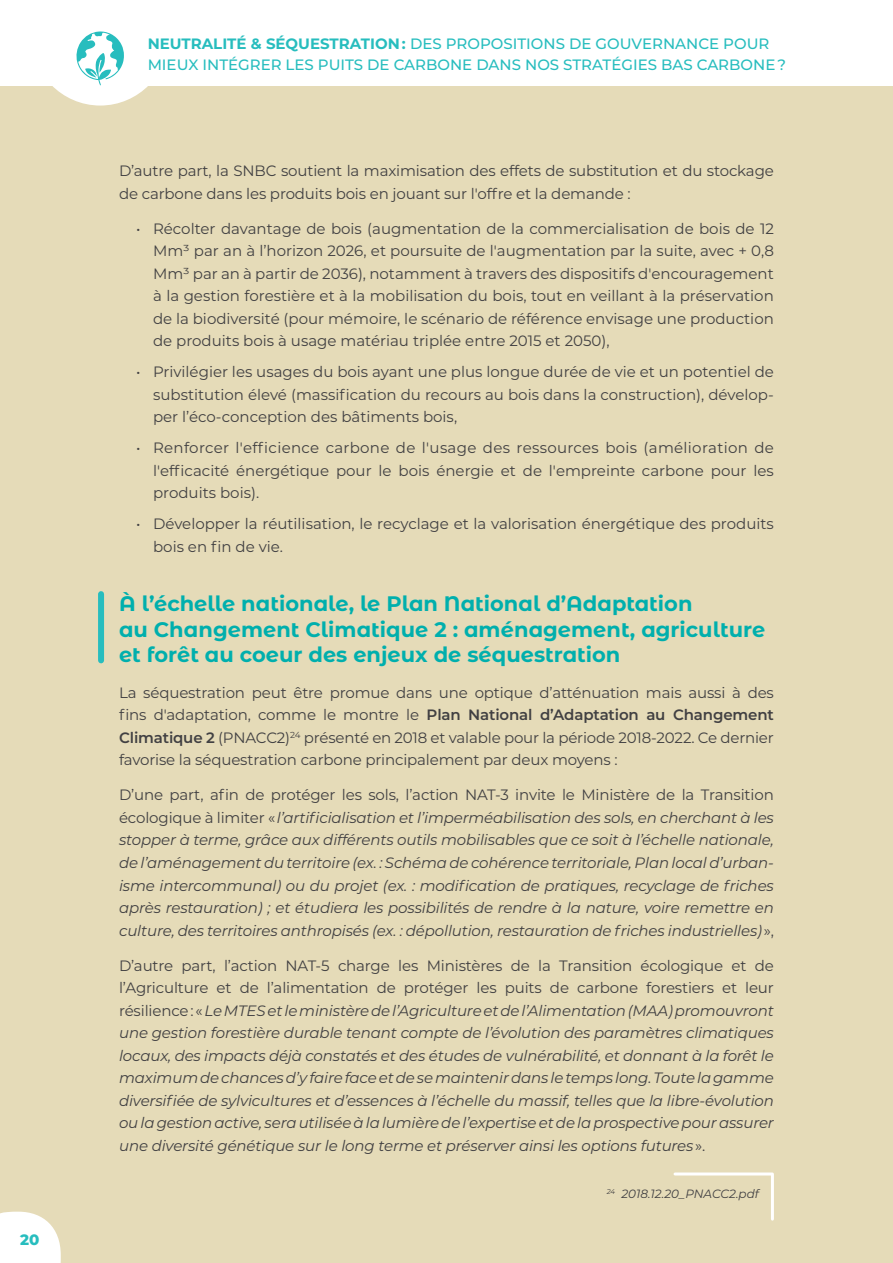
<style>
.page{position:relative;width:893px;height:1263px;background:#fff}
.page>*{position:absolute;margin:0;border:0;box-sizing:border-box;transform-origin:0 0}
.t1{font:700 21px/25.5px "Montserrat Alternates";color:#00afad}
.t2{font:italic 15px/22.5px "Montserrat";letter-spacing:-.01em;color:#414042;text-align:justify}
.t3{font:15px/22.5px "Montserrat";letter-spacing:-.005em;color:#414042;text-align:justify}
.t4{font:500 15px/21px "Montserrat";color:#27bdbe}
.t5{font:800 15px "Montserrat";color:#27bdbe}
.t6{font:italic 12px "Montserrat";letter-spacing:-.005em;color:#414042}
.s1{font-weight:700}
.s2{font-weight:600}
.s3{font-style:normal}
</style>
<div class="page">
<div style="left:0;top:86px;width:893px;height:1177px;background:#e5dbb8"></div>
<svg style="left:0;top:1212px;width:61px;height:51px"></svg>
<svg style="left:31px;top:31px;width:139px;height:75px"></svg>
<svg style="left:672px;top:1171px;width:103px;height:51px;background:#e7ddbd"></svg>
<div style="left:98px;top:594px;width:6px;height:66px;background:#27bdbe"></div>
<p class="t5" style="left:20px;top:1229px;width:21px">20</p>
<p class="t4" style="left:148px;top:33px;width:640px"><span class="s1">NEUTRALITÉ &amp; SÉQUESTRATION :</span> DES PROPOSITIONS DE GOUVERNANCE POUR<br>MIEUX INTÉGRER LES PUITS DE CARBONE DANS NOS STRATÉGIES BAS CARBONE ?</p>
<p class="t3" style="left:119px;top:159px;width:656px">D’autre part, la SNBC soutient la maximisation des effets de substitution et du stockage de carbone dans les produits bois en jouant sur l'offre et la demande :</p>
<p class="t3" style="left:153px;top:217px;width:622px;text-indent:-17px">• Récolter davantage de bois (augmentation de la commercialisation de bois de 12<br>Mm³ par an à l’horizon 2026, et poursuite de l'augmentation par la suite, avec + 0,8<br>Mm³ par an à partir de 2036), notamment à travers des dispositifs d'encouragement à la gestion forestière et à la mobilisation du bois, tout en veillant à la préservation de la biodiversité (pour mémoire, le scénario de référence envisage une production de produits bois à usage matériau triplée entre 2015 et 2050),</p>
<p class="t3" style="left:153px;top:360px;width:622px;text-indent:-17px">• Privilégier les usages du bois ayant une plus longue durée de vie et un potentiel de substitution élevé (massification du recours au bois dans la construction), dévelop&shy;per l’éco-conception des bâtiments bois,</p>
<p class="t3" style="left:153px;top:436px;width:622px;text-indent:-17px">• Renforcer l'efficience carbone de l'usage des ressources bois (amélioration de l'efficacité énergétique pour le bois énergie et de l'empreinte carbone pour les produits bois).</p>
<p class="t3" style="left:153px;top:512px;width:622px;text-indent:-17px">• Développer la réutilisation, le recyclage et la valorisation énergétique des produits bois en fin de vie.</p>
<h1 class="t1" style="left:119px;top:590px;width:648px">à l’échelle nationale, le Plan National d’Adaptation<br>au Changement Climatique 2 : aménagement, agriculture et forêt au coeur des enjeux de séquestration</h1>
<p class="t3" style="left:119px;top:681px;width:656px">La séquestration peut être promue dans une optique d’atténuation mais aussi à des fins d'adaptation, comme le montre le <span class="s2">Plan National d’Adaptation au Changement Climatique 2</span> (PNACC2)<sup>24</sup> présenté en 2018 et valable pour la période 2018-2022. Ce dernier favorise la séquestration carbone principalement par deux moyens :</p>
<p class="t2" style="left:119px;top:783px;width:656px"><span class="s3">D’une part, afin de protéger les sols, l’action NAT-3 invite le Ministère de la Transition écologique à limiter «</span> l’artificialisation et l’imperméabilisation des sols, en cherchant à les stopper à terme, grâce aux différents outils mobilisables que ce soit à l’échelle nationale, de l’aménagement du territoire (ex. : Schéma de cohérence territoriale, Plan local d’urban&shy;isme intercommunal) ou du projet (ex. : modification de pratiques, recyclage de friches après restauration) ; et étudiera les possibilités de rendre à la nature, voire remettre en culture, des territoires anthropisés (ex. : dépollution, restauration de friches industrielles) <span class="s3">»,</span></p>
<p class="t2" style="left:119px;top:954px;width:656px"><span class="s3">D’autre part, l’action NAT-5 charge les Ministères de la Transition écologique et de l’Agriculture et de l’alimentation de protéger les puits de carbone forestiers et leur résilience : «</span> Le MTES et le ministère de l’Agriculture et de l’Alimentation (MAA) promouvront une gestion forestière durable tenant compte de l’évolution des paramètres climatiques locaux, des impacts déjà constatés et des études de vulnérabilité, et donnant à la forêt le maximum de chances d’y faire face et de se maintenir dans le temps long. Toute la gamme diversifiée de sylvicultures et d’essences à l’échelle du massif, telles que la libre-évolution ou la gestion active, sera utilisée à la lumière de l’expertise et de la prospective pour assurer une diversité génétique sur le long terme et préserver ainsi les options futures <span class="s3">».</span></p>
<p class="t6" style="left:607px;top:1186px;width:154px"><sup>24</sup> 2018.12.20_PNACC2.pdf</p>
</div>
